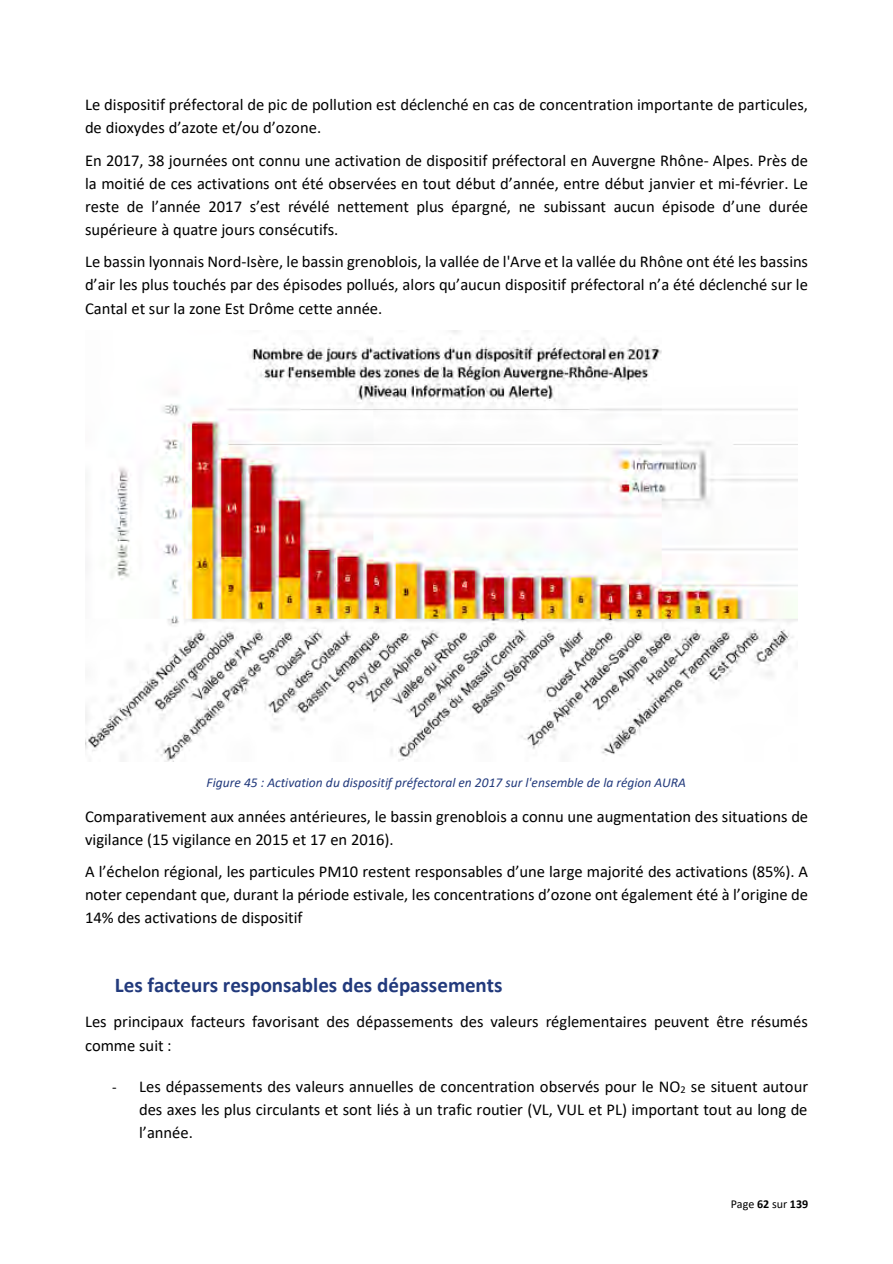
<style>
.page{position:relative;width:893px;height:1264px;background:#fff}
.page>*{position:absolute;margin:0;border:0;box-sizing:border-box;transform-origin:0 0}
.t1{font:700 21px "Calibri";color:#223a7c}
.t2{font:16.5px/23.2px "Calibri";color:#000;text-align:justify}
.t3{font:italic 13.5px "Calibri";color:#223a7c}
.t4{font:12px "Calibri";color:#000}
.s1{font-size:15px}
.s2{font-weight:700}
</style>
<div class="page">
<img style="left:85px;top:330px;width:712px;height:431px">
<p class="t2" style="left:85px;top:94px;width:724px">Le dispositif préfectoral de pic de pollution est déclenché en cas de concentration importante de particules, de dioxydes d’azote et/ou d’ozone.</p>
<p class="t2" style="left:85px;top:150px;width:724px">En 2017, 38 journées ont connu une activation de dispositif préfectoral en Auvergne Rhône- Alpes. Près de la moitié de ces activations ont été observées en tout début d’année, entre début janvier et mi-février. Le reste de l’année 2017 s’est révélé nettement plus épargné, ne subissant aucun épisode d’une durée supérieure à quatre jours consécutifs.</p>
<p class="t2" style="left:85px;top:251px;width:724px">Le bassin lyonnais Nord-Isère, le bassin grenoblois, la vallée de l'Arve et la vallée du Rhône ont été les bassins d’air les plus touchés par des épisodes pollués, alors qu’aucun dispositif préfectoral n’a été déclenché sur le Cantal et sur la zone Est Drôme cette année.</p>
<p class="t3" style="left:206px;top:777px;width:481px">Figure 45 : Activation du dispositif préfectoral en 2017 sur l'ensemble de la région AURA</p>
<p class="t2" style="left:85px;top:805px;width:724px">Comparativement aux années antérieures, le bassin grenoblois a connu une augmentation des situations de vigilance (15 vigilance en 2015 et 17 en 2016).</p>
<p class="t2" style="left:85px;top:860px;width:724px">A l’échelon régional, les particules PM10 restent responsables d’une large majorité des activations (85%). A noter cependant que, durant la période estivale, les concentrations d’ozone ont également été à l’origine de 14% des activations de dispositif</p>
<p class="t1" style="left:115px;top:975px;width:389px">Les facteurs responsables des dépassements</p>
<p class="t2" style="left:85px;top:1011px;width:724px">Les principaux facteurs favorisant des dépassements des valeurs réglementaires peuvent être résumés comme suit :</p>
<p class="t2" style="left:139px;top:1075px;width:670px;text-indent:-27px"><span class="s1">-</span> Les dépassements des valeurs annuelles de concentration observés pour le NO<sub>2</sub> se situent autour des axes les plus circulants et sont liés à un trafic routier (VL, VUL et PL) important tout au long de l’année.</p>
<p class="t4" style="left:730px;top:1198px;width:79px">Page <span class="s2">62</span> sur <span class="s2">139</span></p>
</div>
